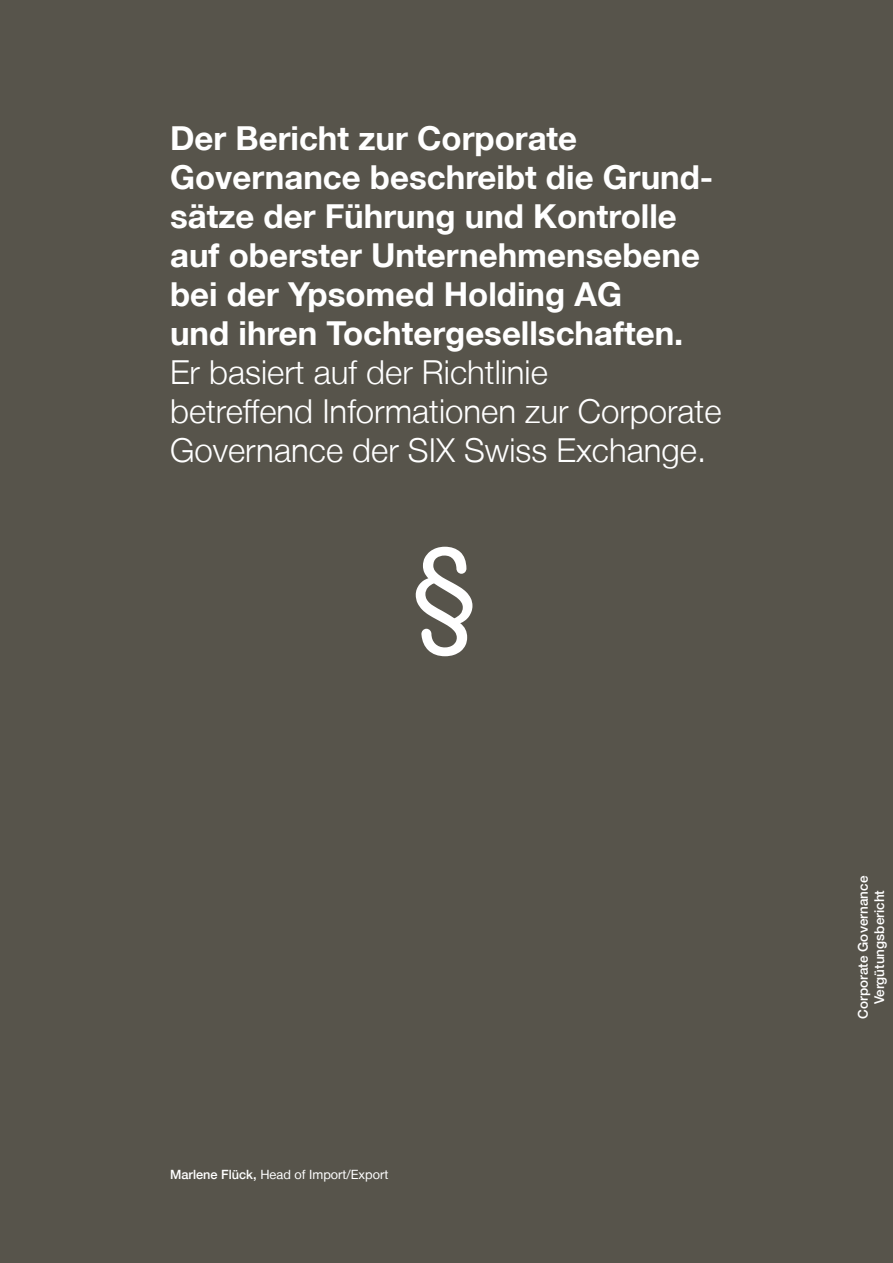
<style>
.page{position:relative;width:893px;height:1263px;background:#57544b}
.page>*{position:absolute;margin:0;border:0;box-sizing:border-box;transform-origin:0 0}
.t1{font:700 33px/39px "Helvetica Neue LT";color:#fff}
.t2{font:300 33px/39px "Helvetica Neue LT";color:#fff}
.t3{font:500 13.5px/16.5px "Helvetica Neue LT";color:#fff;text-align:center}
.t4{font:12.75px "Helvetica Neue LT";color:#fff}
.s1{font-weight:500}
</style>
<div class="page">
<svg style="left:416px;top:547px;width:56px;height:109px"></svg>
<p class="t1" style="left:170px;top:118px;width:545px">Der Bericht zur Corporate<br>Governance beschreibt die Grund&shy;sätze der Führung und Kontrolle auf oberster Unternehmensebene bei der Ypsomed Holding AG<br>und ihren Tochtergesellschaften.</p>
<p class="t2" style="left:170px;top:352px;width:553px">Er basiert auf der Richtlinie<br>betreffend Informationen zur Corporate<br>Governance der SIX Swiss Exchange.</p>
<p class="t4" style="left:170px;top:1167px;width:220px"><span class="s1">Marlene Flück,</span> Head of Import/Export</p>
<p class="t3" style="left:854px;top:1018px;width:144px;rotate:-90deg">Corporate Governance<br>Vergütungsbericht</p>
</div>
